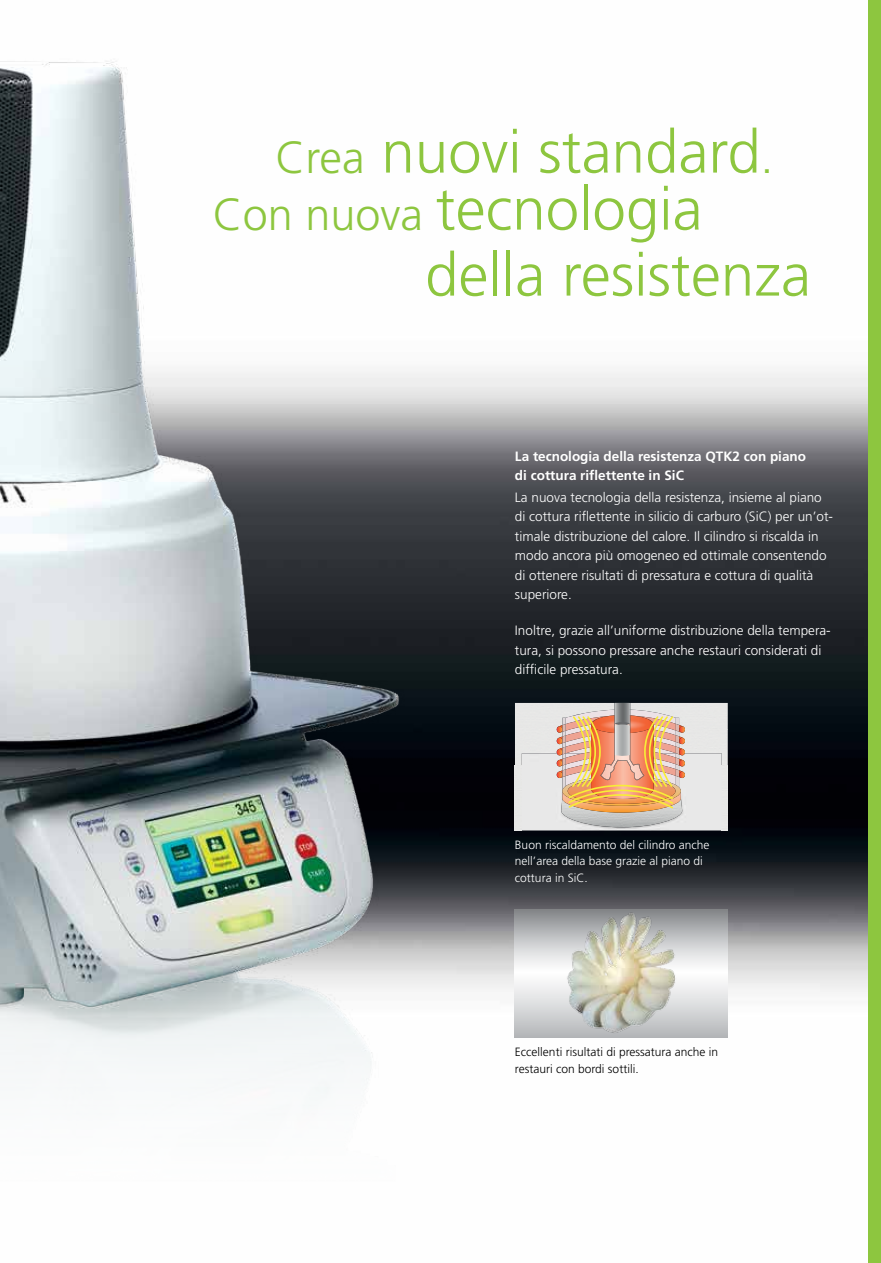
<style>
.page{position:relative;width:881px;height:1263px;background:#fff}
.page>*{position:absolute;margin:0;border:0;box-sizing:border-box;transform-origin:0 0}
.t1{font:300 60px/57px "Frutiger";color:#8dc63f}
.t2{font:300 13.5px/19.5px "Frutiger";color:#fff}
.t3{font:700 13.5px/19.5px "Frutiger";color:#fff}
.t4{font:300 12px/16.5px "Frutiger";color:#fff}
.t5{font:300 12px/16.5px "Frutiger";color:#000}
.s1{font-size:45px}
</style>
<div class="page">
<img style="left:725px;top:371px;width:142px;height:667px">
<div style="left:867px;top:0;width:13px;height:1263px;background:#8dc63f"></div>
<img style="left:0;top:61px;width:725px;height:1033px">
<img style="left:514px;top:909px;width:213px;height:128px">
<div style="left:514px;top:703px;width:42px;height:62px;background:#e7e7e6"></div>
<img style="left:684px;top:703px;width:43px;height:26px">
<img style="left:684px;top:729px;width:43px;height:36px">
<img style="left:514px;top:765px;width:7px;height:65px">
<img style="left:721px;top:765px;width:6px;height:65px">
<div style="left:521px;top:753px;width:200px;height:77px;background:#e8e8e8"></div>
<img style="left:561px;top:812px;width:121px;height:15px">
<img style="left:556px;top:703px;width:128px;height:109px">
<h1 class="t1" style="left:213px;top:124px;width:561px;text-indent:63px"><span class="s1">Crea</span> nuovi standard<span class="s1">.<br>Con nuova</span> tecnologia</h1>
<h1 class="t1" style="left:425px;top:247px;width:387px">della resistenza</h1>
<p class="t3" style="left:514px;top:446px;width:292px">La tecnologia della resistenza QTK2 con piano di cottura riflettente in SiC</p>
<p class="t2" style="left:514px;top:487px;width:319px">La nuova tecnologia della resistenza, insieme al piano di cottura riflettente in silicio di carburo (SiC) per un’ot&shy;timale distribuzione del calore. Il cilindro si riscalda in modo ancora più omogeneo ed ottimale consentendo di ottenere risultati di pressatura e cottura di qualità superiore.</p>
<p class="t2" style="left:514px;top:621px;width:317px">Inoltre, grazie all’uniforme distribuzione della tempera&shy;tura, si possono pressare anche restauri considerati di difficile pressatura.</p>
<p class="t4" style="left:514px;top:837px;width:196px">Buon riscaldamento del cilindro anche nell’area della base grazie al piano di cottura in SiC.</p>
<p class="t5" style="left:514px;top:1044px;width:205px">Eccellenti risultati di pressatura anche in restauri con bordi sottili.</p>
</div>
